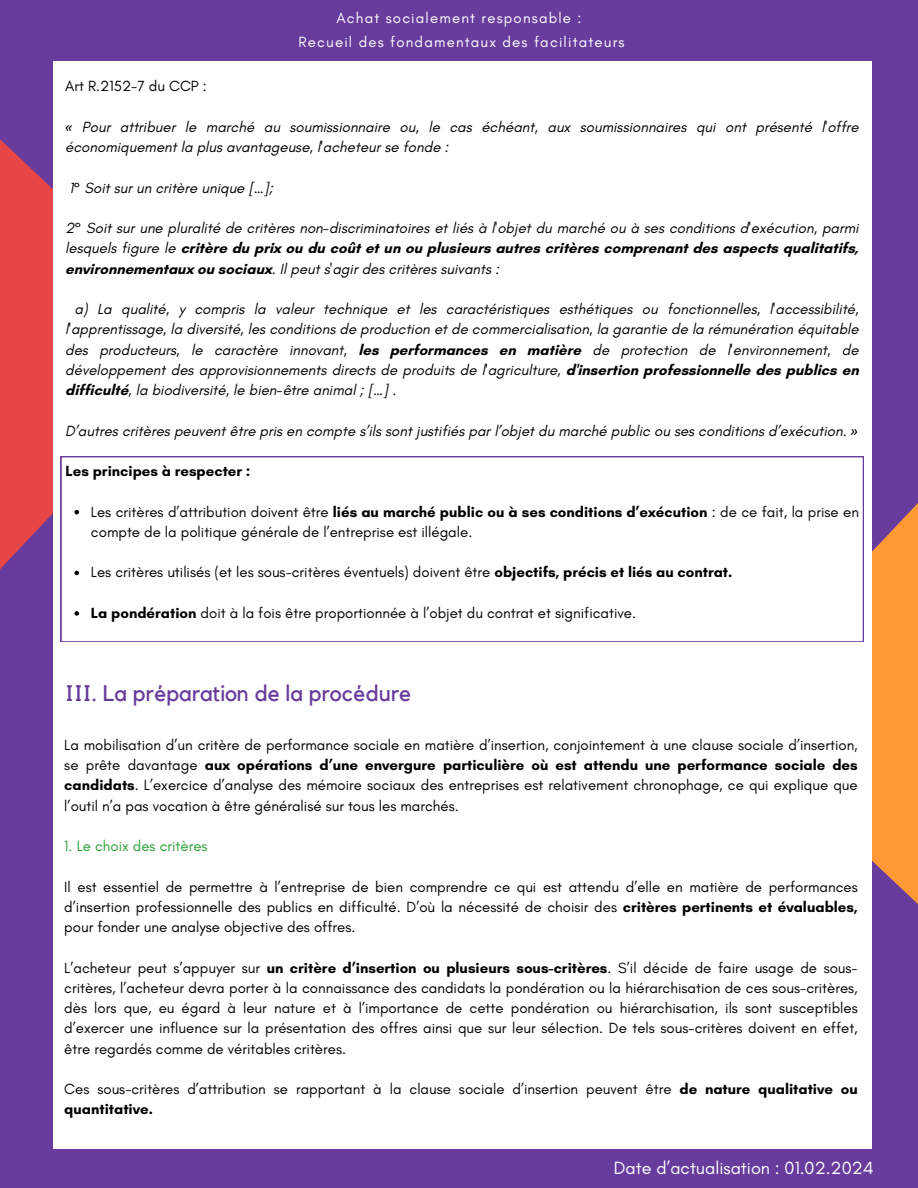
<style>
.page{position:relative;width:918px;height:1188px;background:#673c9d}
.page>*{position:absolute;margin:0;border:0;box-sizing:border-box;transform-origin:0 0}
.t1{font:22.5px "Kollektif";color:#673c9d}
.t2{font:18px "Glacial Indifference";color:#fff}
.t3{font:15px/20.2px "Glacial Indifference";color:#000;text-align:justify}
.t4{font:italic 15px/20.2px "Glacial Indifference";color:#000;text-align:justify}
.t5{font:15px "Glacial Indifference";letter-spacing:.08em;color:#fff}
.t6{font:700 15px "Glacial Indifference";color:#000}
.t7{font:15px "Glacial Indifference";color:#2ba137}
.s1{font-family:"Noto Sans"}
.s2{font-weight:700;font-style:normal}
.s3{font-weight:700}
</style>
<div class="page">
<svg style="left:872px;top:503px;width:46px;height:401px;background:#ed8e41"></svg>
<svg style="left:0;top:139px;width:53px;height:430px;background:#d84450"></svg>
<div style="left:53px;top:61px;width:819px;height:1088px;background:#fff"></div>
<svg style="left:61px;top:456px;width:803px;height:186px"></svg>
<svg style="left:75px;top:510px;width:4px;height:4px"></svg>
<svg style="left:75px;top:571px;width:4px;height:4px"></svg>
<svg style="left:75px;top:611px;width:4px;height:5px"></svg>
<p class="t5" style="left:336px;top:9px;width:247px">Achat socialement responsable :</p>
<h2 class="t5" style="left:299px;top:33px;width:328px">Recueil des fondamentaux des facilitateurs</h2>
<p class="t3" style="left:65px;top:76px;width:143px">Art R.2152-7 du CCP :</p>
<p class="t4" style="left:65px;top:117px;width:795px"><span class="s1">«</span> Pour attribuer le marché au soumissionnaire ou, le cas échéant, aux soumissionnaires qui ont présenté l'offre économiquement la plus avantageuse, l'acheteur se fonde :</p>
<p class="t4" style="left:69px;top:177px;width:205px">1° Soit sur un critère unique […];</p>
<h3 class="t4" style="left:65px;top:218px;width:795px">2° Soit sur une pluralité de critères non-discriminatoires et liés à l'objet du marché ou à ses conditions d'exécution, parmi lesquels figure le <span class="s2">critère du prix ou du coût et un ou plusieurs autres critères comprenant des aspects qualitatifs, environnementaux ou sociaux</span>. Il peut s'agir des critères suivants :</h3>
<p class="t4" style="left:65px;top:299px;width:795px;text-indent:9px">a) La qualité, y compris la valeur technique et les caractéristiques esthétiques ou fonctionnelles, l'accessibilité, l'apprentissage, la diversité, les conditions de production et de commercialisation, la garantie de la rémunération équitable des producteurs, le caractère innovant, <span class="s2">les performances en matière</span> de protection de l'environnement, de développement des approvisionnements directs de produits de l'agriculture, <span class="s2">d'insertion professionnelle des publics en difficulté</span>, la biodiversité, le bien-être animal ; […] .</p>
<p class="t4" style="left:65px;top:420px;width:794px">D’autres critères peuvent être pris en compte s’ils sont justifiés par l’objet du marché public ou ses conditions d’exécution. <span class="s1">»</span></p>
<p class="t6" style="left:66px;top:462px;width:187px">Les principes à respecter :</p>
<p class="t3" style="left:91px;top:501px;width:769px">Les critères d’attribution doivent être <span class="s3">liés au marché public ou à ses conditions d’exécution</span> : de ce fait, la prise en compte de la politique générale de l’entreprise est illégale.</p>
<p class="t3" style="left:91px;top:562px;width:643px">Les critères utilisés (et les sous-critères éventuels) doivent être <span class="s3">objectifs, précis et liés au contrat.</span></p>
<p class="t3" style="left:91px;top:603px;width:547px"><span class="s3">La pondération</span> doit à la fois être proportionnée à l’objet du contrat et significative.</p>
<p class="t1" style="left:65px;top:683px;width:348px">III. La préparation de la procédure</p>
<p class="t3" style="left:64px;top:734px;width:795px">La mobilisation d’un critère de performance sociale en matière d’insertion, conjointement à une clause sociale d’insertion, se prête davantage <span class="s3">aux opérations d’une envergure particulière où est attendu une performance sociale des candidats</span>. L’exercice d’analyse des mémoire sociaux des entreprises est relativement chronophage, ce qui explique que l’outil n’a pas vocation à être généralisé sur tous les marchés.</p>
<p class="t7" style="left:64px;top:837px;width:145px">1. Le choix des critères</p>
<p class="t3" style="left:64px;top:876px;width:795px">Il est essentiel de permettre à l’entreprise de bien comprendre ce qui est attendu d’elle en matière de performances d’insertion professionnelle des publics en difficulté. D’où la nécessité de choisir des <span class="s3">critères pertinents et évaluables, </span>pour fonder une analyse objective des offres.</p>
<p class="t3" style="left:64px;top:957px;width:795px">L’acheteur peut s’appuyer sur <span class="s3">un critère d’insertion ou plusieurs sous-critères</span>. S’il décide de faire usage de sous&shy;critères, l’acheteur devra porter à la connaissance des candidats la pondération ou la hiérarchisation de ces sous-critères, dès lors que, eu égard à leur nature et à l’importance de cette pondération ou hiérarchisation, ils sont susceptibles d’exercer une influence sur la présentation des offres ainsi que sur leur sélection. De tels sous-critères doivent en effet, être regardés comme de véritables critères.</p>
<p class="t3" style="left:64px;top:1079px;width:795px">Ces sous-critères d’attribution se rapportant à la clause sociale d’insertion peuvent être <span class="s3">de nature qualitative ou quantitative.</span></p>
<p class="t2" style="left:614px;top:1156px;width:261px">Date d’actualisation : 01.02.2024</p>
</div>
